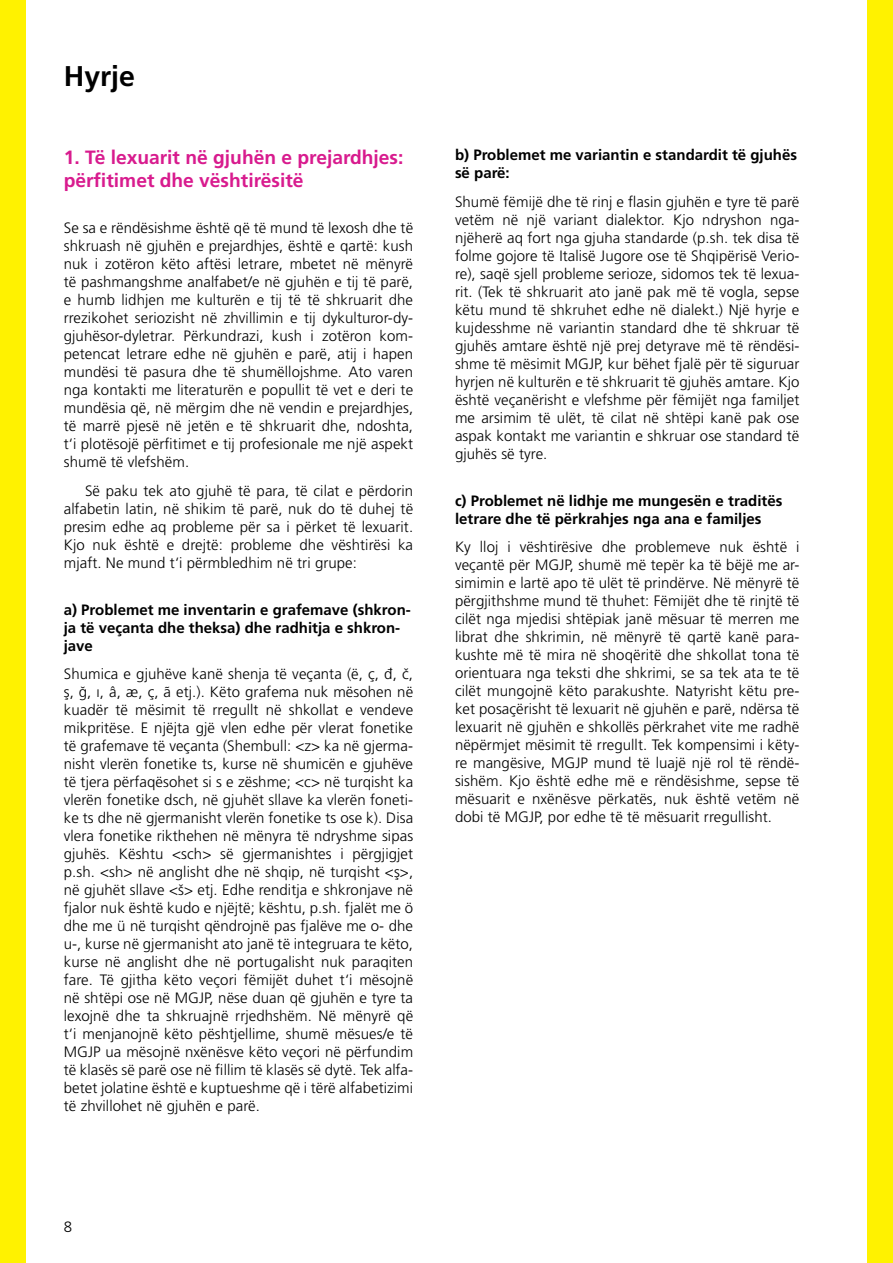
<style>
.page{position:relative;width:893px;height:1263px;background:#fff}
.page>*{position:absolute;margin:0;border:0;box-sizing:border-box;transform-origin:0 0}
.t1{font:700 28.5px "Frutiger";color:#000}
.t2{font:700 19.2px/23.1px "Frutiger LT Pro";color:#d81b8e}
.t3{font:300 15px/18px "Frutiger LT Pro";letter-spacing:.005em;color:#000;text-align:justify}
.t4{font:700 15px/18px "Frutiger LT Pro";color:#000}
.t5{font:300 15px "Frutiger";color:#000}
</style>
<div class="page">
<div style="left:867px;top:0;width:26px;height:1263px;background:#fff200"></div>
<div style="left:0;top:0;width:26px;height:1263px;background:#fff200"></div>
<h1 class="t1" style="left:64px;top:59px;width:73px">Hyrje</h1>
<p class="t2" style="left:64px;top:145px;width:341px">1. Të lexuarit në gjuhën e prejardhjes: përfitimet dhe vështirësitë</p>
<p class="t3" style="left:64px;top:219px;width:351px">Se sa e rëndësishme është që të mund të lexosh dhe të shkruash në gjuhën e prejardhjes, është e qartë: kush nuk i zotëron këto aftësi letrare, mbetet në mënyrë të pashmangshme analfabet/e në gjuhën e tij të parë, e humb lidhjen me kulturën e tij të të shkruarit dhe rrezikohet seriozisht në zhvillimin e tij dykulturor-dy&shy;gjuhësor-dyletrar. Përkundrazi, kush i zotëron kom&shy;petencat letrare edhe në gjuhën e parë, atij i hapen mundësi të pasura dhe të shumëllojshme. Ato varen nga kontakti me literaturën e popullit të vet e deri te mundësia që, në mërgim dhe në vendin e prejardhjes, të marrë pjesë në jetën e të shkruarit dhe, ndoshta, t‘i plotësojë përfitimet e tij profesionale me një aspekt shumë të vlefshëm.</p>
<p class="t3" style="left:64px;top:482px;width:351px;text-indent:21px">Së paku tek ato gjuhë të para, të cilat e përdorin alfabetin latin, në shikim të parë, nuk do të duhej të presim edhe aq probleme për sa i përket të lexuarit.<br>Kjo nuk është e drejtë: probleme dhe vështirësi ka mjaft. Ne mund t‘i përmbledhim në tri grupe:</p>
<p class="t4" style="left:64px;top:600px;width:349px">a) Problemet me inventarin e grafemave (shkron&shy;ja të veçanta dhe theksa) dhe radhitja e shkron&shy;jave</p>
<p class="t3" style="left:64px;top:665px;width:351px">Shumica e gjuhëve kanë shenja të veçanta (ë, ç, đ, č, ş, ğ, ı, â, æ, ç, ã etj.). Këto grafema nuk mësohen në kuadër të mësimit të rregullt në shkollat e vendeve mikpritëse. E njëjta gjë vlen edhe për vlerat fonetike të grafemave të veçanta (Shembull: &lt;z&gt; ka në gjerma&shy;nisht vlerën fonetike ts, kurse në shumicën e gjuhëve të tjera përfaqësohet si s e zëshme; &lt;c&gt; në turqisht ka vlerën fonetike dsch, në gjuhët sllave ka vlerën foneti&shy;ke ts dhe në gjermanisht vlerën fonetike ts ose k). Disa vlera fonetike rikthehen në mënyra të ndryshme sipas gjuhës. Kështu &lt;sch&gt; së gjermanishtes i përgjigjet p.sh. &lt;sh&gt; në anglisht dhe në shqip, në turqisht &lt;ş&gt;, në gjuhët sllave &lt;š&gt; etj. Edhe renditja e shkronjave në fjalor nuk është kudo e njëjtë; kështu, p.sh. fjalët me ö dhe me ü në turqisht qëndrojnë pas fjalëve me o- dhe u-, kurse në gjermanisht ato janë të integruara te këto, kurse në anglisht dhe në portugalisht nuk paraqiten fare. Të gjitha këto veçori fëmijët duhet t‘i mësojnë në shtëpi ose në MGJP, nëse duan që gjuhën e tyre ta lexojnë dhe ta shkruajnë rrjedhshëm. Në mënyrë që t‘i menjanojnë këto pështjellime, shumë mësues/e të MGJP ua mësojnë nxënësve këto veçori në përfundim të klasës së parë ose në fillim të klasës së dytë. Tek alfa&shy;betet jolatine është e kuptueshme që i tërë alfabetizimi të zhvillohet në gjuhën e parë.</p>
<p class="t4" style="left:455px;top:146px;width:344px">b) Problemet me variantin e standardit të gjuhës së parë:</p>
<p class="t3" style="left:455px;top:193px;width:346px">Shumë fëmijë dhe të rinj e flasin gjuhën e tyre të parë vetëm në një variant dialektor. Kjo ndryshon nga&shy;njëherë aq fort nga gjuha standarde (p.sh. tek disa të folme gojore të Italisë Jugore ose të Shqipërisë Verio&shy;re), saqë sjell probleme serioze, sidomos tek të lexua&shy;rit. (Tek të shkruarit ato janë pak më të vogla, sepse këtu mund të shkruhet edhe në dialekt.) Një hyrje e kujdesshme në variantin standard dhe të shkruar të gjuhës amtare është një prej detyrave më të rëndësi&shy;shme të mësimit MGJP, kur bëhet fjalë për të siguruar hyrjen në kulturën e të shkruarit të gjuhës amtare. Kjo është veçanërisht e vlefshme për fëmijët nga familjet me arsimim të ulët, të cilat në shtëpi kanë pak ose aspak kontakt me variantin e shkruar ose standard të gjuhës së tyre.</p>
<p class="t4" style="left:455px;top:492px;width:329px">c) Problemet në lidhje me mungesën e traditës letrare dhe të përkrahjes nga ana e familjes</p>
<p class="t3" style="left:455px;top:538px;width:346px">Ky lloj i vështirësive dhe problemeve nuk është i veçantë për MGJP, shumë më tepër ka të bëjë me ar&shy;simimin e lartë apo të ulët të prindërve. Në mënyrë të përgjithshme mund të thuhet: Fëmijët dhe të rinjtë të cilët nga mjedisi shtëpiak janë mësuar të merren me librat dhe shkrimin, në mënyrë të qartë kanë para&shy;kushte më të mira në shoqëritë dhe shkollat tona të orientuara nga teksti dhe shkrimi, se sa tek ata te të cilët mungojnë këto parakushte. Natyrisht këtu pre&shy;ket posaçërisht të lexuarit në gjuhën e parë, ndërsa të lexuarit në gjuhën e shkollës përkrahet vite me radhë nëpërmjet mësimit të rregullt. Tek kompensimi i këty&shy;re mangësive, MGJP mund të luajë një rol të rëndë&shy;sishëm. Kjo është edhe më e rëndësishme, sepse të mësuarit e nxënësve përkatës, nuk është vetëm në dobi të MGJP, por edhe të të mësuarit rregullisht.</p>
<p class="t5" style="left:64px;top:1218px;width:10px">8</p>
</div>
